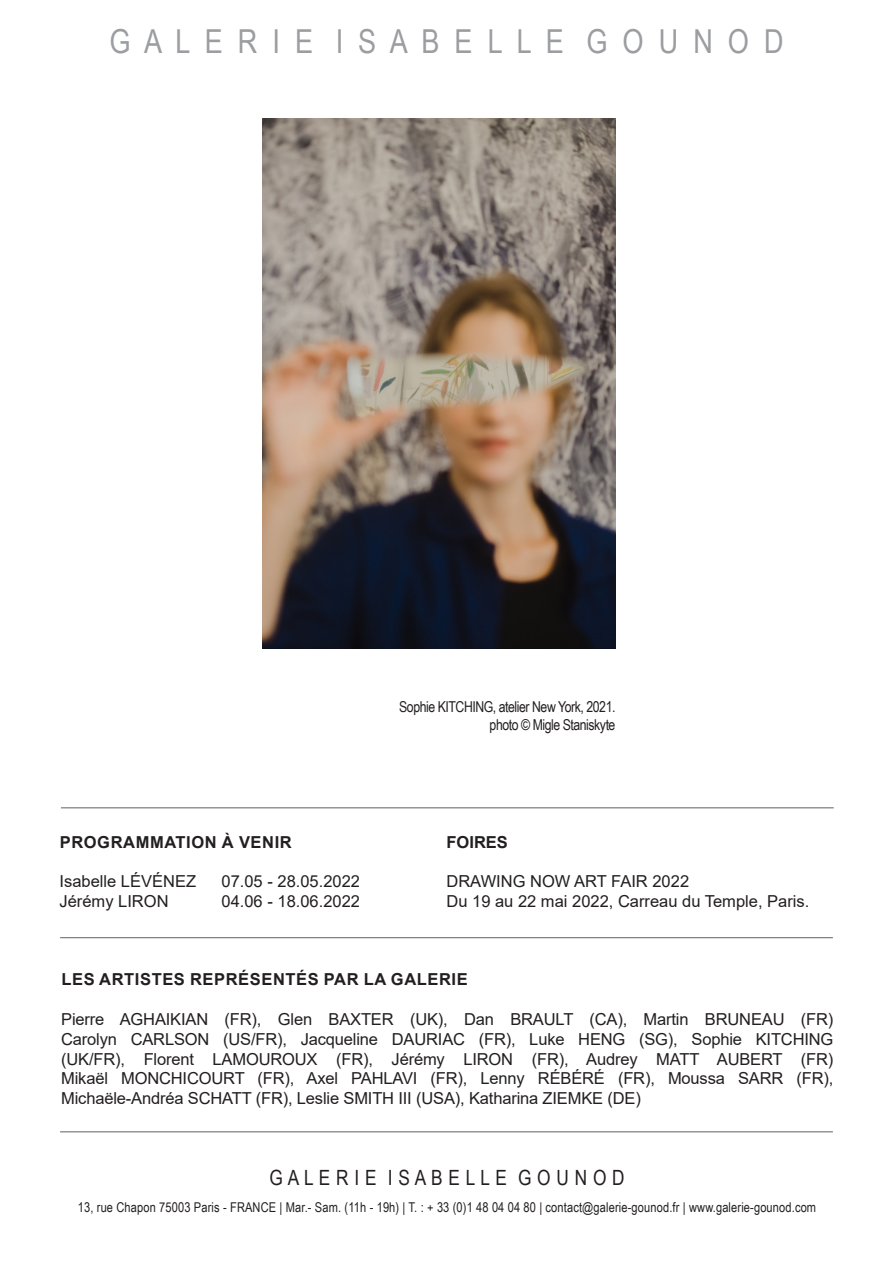
<style>
.page{position:relative;width:893px;height:1263px;background:#fff}
.page>*{position:absolute;margin:0;border:0;box-sizing:border-box;transform-origin:0 0}
.t1{font:33px "Arial Narrow";color:#9b9da0}
.t2{font:21px "Arial Narrow";color:#231f20}
.t3{font:16.5px/19.8px "Arial";color:#231f20;text-align:justify}
.t4{font:700 16.5px "Arial";letter-spacing:.035em;color:#231f20}
.t5{font:15px/18px "Arial Narrow";letter-spacing:-.03em;color:#231f20;text-align:right}
.t6{font:13.5px "Arial Narrow";letter-spacing:.01em;color:#231f20}
</style>
<div class="page">
<hr style="left:60px;top:937px;width:773px;height:1px;background:#808285">
<hr style="left:60px;top:1131px;width:773px;height:1px;background:#808285">
<hr style="left:61px;top:807px;width:773px;height:1px;background:#808285">
<img style="left:263px;top:119px;width:352px;height:529px">
<h1 class="t1" style="left:109px;top:17px;width:676px">G A L E R I E I S A B E L L E G O U N O D</h1>
<p class="t4" style="left:60px;top:830px;width:233px">PROGRAMMATION À VENIR</p>
<p class="t3" style="left:60px;top:871px;width:138px">Isabelle LÉVÉNEZ</p>
<p class="t3" style="left:222px;top:871px;width:140px">07.05 - 28.05.2022</p>
<p class="t3" style="left:60px;top:891px;width:111px">Jérémy LIRON</p>
<p class="t3" style="left:222px;top:891px;width:140px">04.06 - 18.06.2022</p>
<p class="t5" style="left:399px;top:697px;width:218px">Sophie KITCHING, atelier New York, 2021. photo © Migle Staniskyte</p>
<p class="t4" style="left:446px;top:830px;width:63px">FOIRES</p>
<p class="t3" style="left:446px;top:871px;width:364px">DRAWING NOW ART FAIR 2022<br>Du 19 au 22 mai 2022, Carreau du Temple, Paris.</p>
<p class="t4" style="left:62px;top:968px;width:408px">LES ARTISTES REPRÉSENTÉS PAR LA GALERIE</p>
<p class="t3" style="left:61px;top:1009px;width:774px">Pierre AGHAIKIAN (FR), Glen BAXTER (UK), Dan BRAULT (CA), Martin BRUNEAU (FR)<br>Carolyn CARLSON (US/FR), Jacqueline DAURIAC (FR), Luke HENG (SG), Sophie KITCHING (UK/FR), Florent LAMOUROUX (FR), Jérémy LIRON (FR), Audrey MATT AUBERT (FR)<br>Mikaël MONCHICOURT (FR), Axel PAHLAVI (FR), Lenny RÉBÉRÉ (FR), Moussa SARR (FR), Michaële-Andréa SCHATT (FR), Leslie SMITH III (USA), Katharina ZIEMKE (DE)</p>
<p class="t2" style="left:269px;top:1162px;width:357px">G A L E R I E I S A B E L L E G O U N O D</p>
<p class="t6" style="left:78px;top:1197px;width:740px">13, rue Chapon 75003 Paris - FRANCE | Mar.- Sam. (11h - 19h) | T. : + 33 (0)1 48 04 04 80 | contact@galerie-gounod.fr | www.galerie-gounod.com</p>
</div>
